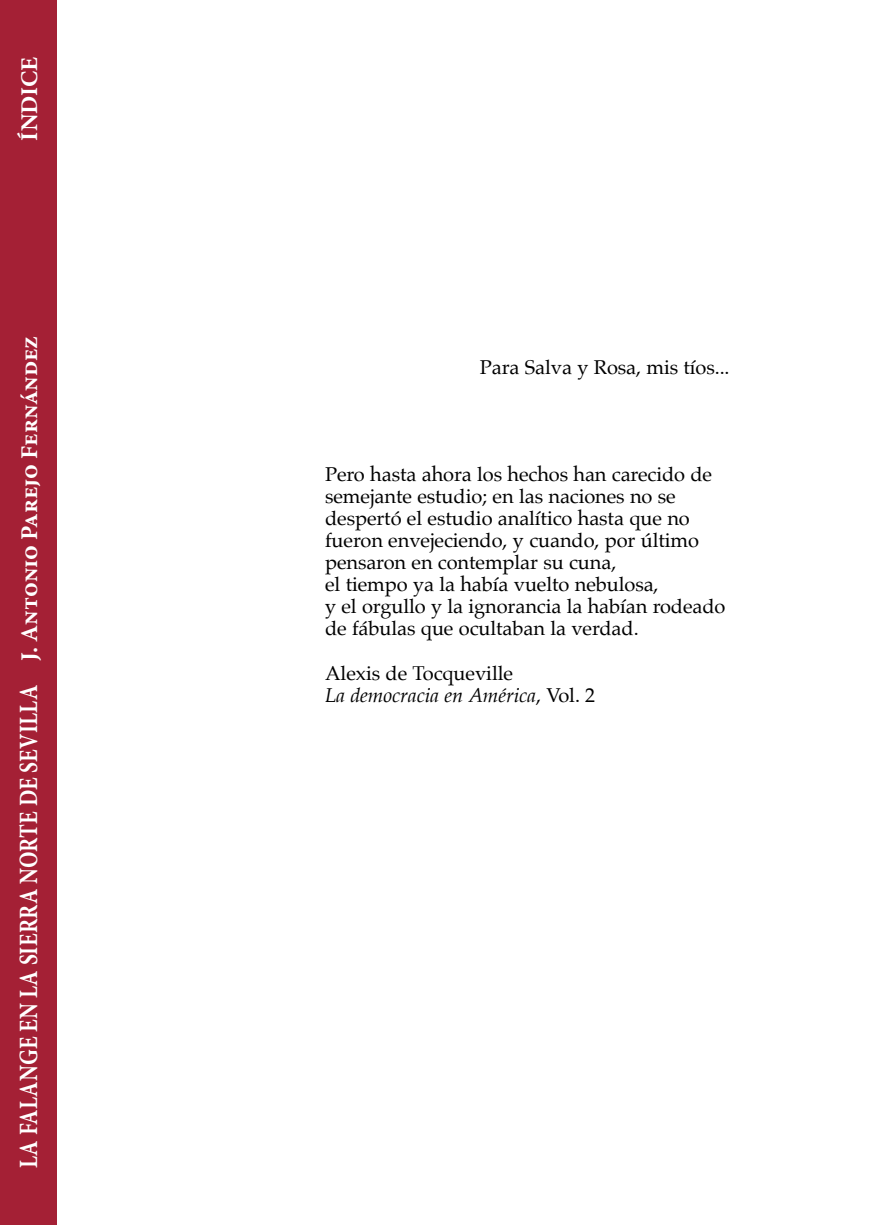
<style>
.page{position:relative;width:885px;height:1225px;background:#fff}
.page>*{position:absolute;margin:0;border:0;box-sizing:border-box;transform-origin:0 0}
.t1{font:700 26.4px "Minion Pro";letter-spacing:.01em;color:#fff;scale:.82 1}
.t2{font:700 24px "Minion Pro";color:#fff}
.t3{font:20px/22px "Palatino";letter-spacing:-.005em;color:#000}
.s1{font-size:24px}
.s2{font-style:italic}
</style>
<div class="page">
<div style="left:0;top:0;width:57px;height:1225px;background:#a42035"></div>
<p class="t2" style="left:12px;top:140px;width:85px;rotate:-90deg">ÍNDICE</p>
<p class="t1" style="left:10px;top:1168px;width:1016px;rotate:-90deg">LA FALANGE EN LA SIERRA NORTE DE SEVILLA <span class="s1">J. Antonio Parejo Fernández</span></p>
<p class="t3" style="left:479px;top:356px;width:251px">Para Salva y Rosa, mis tíos...</p>
<p class="t3" style="left:325px;top:463px;width:402px">Pero hasta ahora los hechos han carecido de semejante estudio; en las naciones no se despertó el estudio analítico hasta que no fueron envejeciendo, y cuando, por último pensaron en contemplar su cuna,<br>el tiempo ya la había vuelto nebulosa,<br>y el orgullo y la ignorancia la habían rodeado de fábulas que ocultaban la verdad.</p>
<p class="t3" style="left:325px;top:662px;width:272px">Alexis de Tocqueville<br><span class="s2">La democracia en América</span>, Vol. 2</p>
</div>
